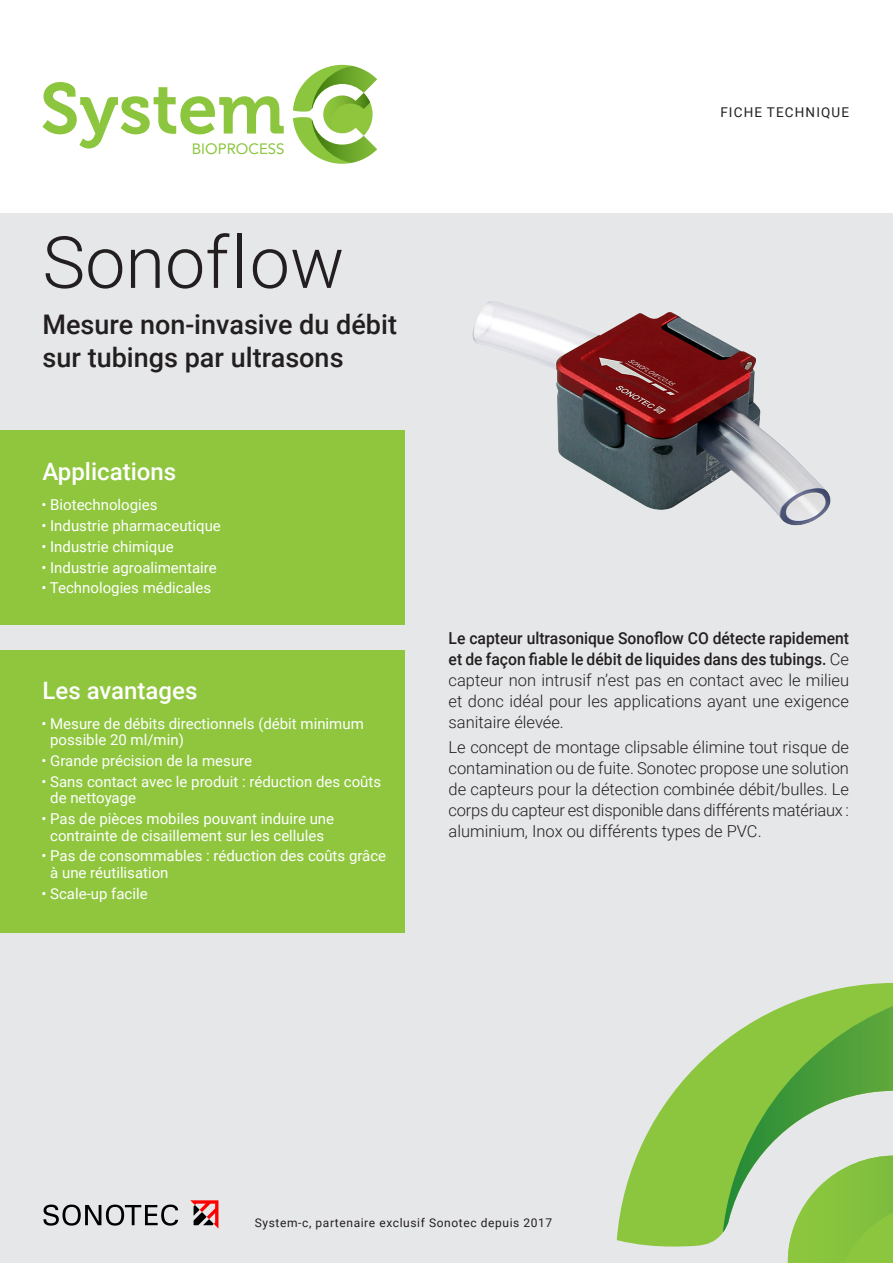
<style>
.page{position:relative;width:893px;height:1263px;background:#fff}
.page>*{position:absolute;margin:0;border:0;box-sizing:border-box;transform-origin:0 0}
.t1{font:300 72px "Roboto";color:#231f20}
.t2{font:500 27px/33px "Roboto";color:#231f20}
.Les_avantages{font:500 24px "Roboto";color:#fff}
.t3{font:300 16.5px/21px "Roboto";color:#231f20;text-align:justify}
.t4{font:15px/16.5px "Roboto";color:#fff}
.t5{font:15px "Avenir";color:#8bc63e}
.t6{font:13.5px "Roboto";letter-spacing:.085em;color:#231f20}
.t7{font:12px "Roboto";letter-spacing:.05em;color:#231f20}
.s1{font-weight:500}
</style>
<div class="page">
<div style="left:0;top:213px;width:893px;height:1050px;background:#e6e7e9"></div>
<svg style="left:617px;top:983px;width:276px;height:263px"></svg>
<div style="left:783px;top:1232px;width:110px;height:31px;background:#8bc63e"></div>
<img style="left:723px;top:998px;width:170px;height:234px">
<svg style="left:43px;top:82px;width:241px;height:66px"></svg>
<svg style="left:293px;top:65px;width:84px;height:99px"></svg>
<div style="left:0;top:650px;width:404px;height:282px;background:#8fc63e"></div>
<img style="left:472px;top:301px;width:359px;height:225px">
<div style="left:0;top:430px;width:404px;height:194px;background:#8fc63e"></div>
<svg style="left:43px;top:1204px;width:135px;height:21px"></svg>
<svg style="left:190px;top:1200px;width:28px;height:28px"></svg>
<p class="t5" style="left:192px;top:136px;width:94px">BIOPROCESS</p>
<p class="t1" style="left:43px;top:212px;width:303px">Sonoflow</p>
<p class="t2" style="left:43px;top:307px;width:356px">Mesure non-invasive du débit sur tubings par ultrasons</p>
<p class="Les_avantages" style="left:43px;top:454px;width:135px">Applications</p>
<p class="t4" style="left:41px;top:496px;width:118px">• Biotechnologies</p>
<p class="t4" style="left:41px;top:517px;width:181px">• Industrie pharmaceutique</p>
<p class="t4" style="left:41px;top:538px;width:134px">• Industrie chimique</p>
<p class="t4" style="left:41px;top:558px;width:177px">• Industrie agroalimentaire</p>
<p class="t4" style="left:41px;top:579px;width:171px">• Technologies médicales</p>
<p class="Les_avantages" style="left:43px;top:674px;width:156px">Les avantages</p>
<p class="t4" style="left:50px;top:715px;width:315px;text-indent:-9px">• Mesure de débits directionnels (débit minimum possible 20 ml/min)</p>
<p class="t4" style="left:41px;top:752px;width:212px">• Grande précision de la mesure</p>
<p class="t4" style="left:50px;top:773px;width:332px;text-indent:-9px">• Sans contact avec le produit : réduction des coûts de nettoyage</p>
<p class="t4" style="left:41px;top:810px;width:294px;text-align:center">• Pas de pièces mobiles pouvant induire une contrainte de cisaillement sur les cellules</p>
<p class="t4" style="left:50px;top:847px;width:337px;text-indent:-9px">• Pas de consommables : réduction des coûts grâce à une réutilisation</p>
<p class="t4" style="left:41px;top:884px;width:108px">• Scale-up facile</p>
<p class="t6" style="left:720px;top:103px;width:130px">FICHE TECHNIQUE</p>
<p class="t3" style="left:449px;top:627px;width:402px"><span class="s1">Le capteur ultrasonique Sonoflow CO détecte rapidement et de façon fiable le débit de liquides dans des tubings.</span> Ce capteur non intrusif n’est pas en contact avec le milieu et donc idéal pour les applications ayant une exigence sanitaire élevée.</p>
<p class="t3" style="left:449px;top:736px;width:402px">Le concept de montage clipsable élimine tout risque de contamination ou de fuite. Sonotec propose une solution de capteurs pour la détection combinée débit/bulles. Le corps du capteur est disponible dans différents matériaux : aluminium, Inox ou différents types de PVC.</p>
<p class="t7" style="left:255px;top:1215px;width:299px">System-c, partenaire exclusif Sonotec depuis 2017</p>
</div>
